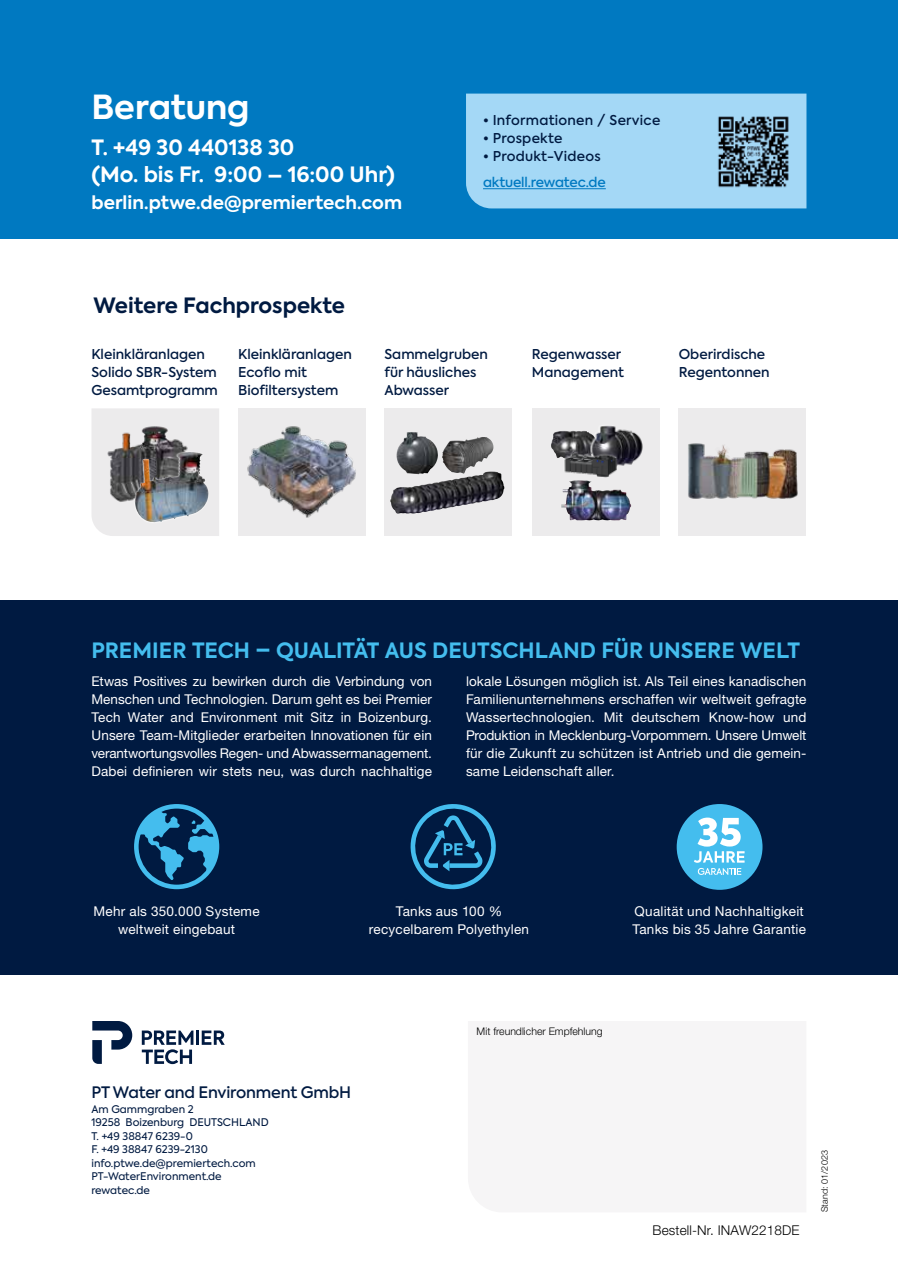
<style>
.page{position:relative;width:898px;height:1272px;background:#fff}
.page>*{position:absolute;margin:0;border:0;box-sizing:border-box;transform-origin:0 0}
.t1{font:700 33px "Axiforma";color:#fff}
.t2{font:700 21px "Axiforma";color:#44bdee}
.t3{font:700 21px/27px "Axiforma";color:#fff}
.t4{font:700 21px "Axiforma";color:#001a41}
.t5{font:700 18px "Axiforma";color:#fff}
.t6{font:500 15.75px "Axiforma";letter-spacing:-.01em;color:#001a41}
.t7{font:13.5px/18px "Helvetica Neue LT Std";letter-spacing:.015em;color:#fff;text-align:center}
.t8{font:500 13.5px/18px "Axiforma";color:#001a41}
.t9{font:500 13.5px "Axiforma";letter-spacing:.02em;color:#001a41}
.t10{font:300 13.5px "Helvetica Neue LT Std";letter-spacing:.01em;color:#000}
.t11{font:500 13.5px "Axiforma";letter-spacing:-.01em;color:#0079c1}
.t12{font:10.5px/13.5px "Axiforma";color:#001a41}
.t13{font:300 10.5px "Helvetica Neue LT Std";color:#000}
.t14{font:300 9px "Helvetica Neue LT Std";letter-spacing:.01em;color:#000}
</style>
<div class="page">
<div style="left:238px;top:408px;width:128px;height:128px;background:#ecebec"></div>
<hr style="left:196px;top:1030px;width:3px;height:14px;background:#001a41">
<svg style="left:202px;top:1030px;width:23px;height:14px"></svg>
<svg style="left:92px;top:1021px;width:40px;height:42px"></svg>
<svg style="left:142px;top:1030px;width:51px;height:34px"></svg>
<div style="left:0;top:0;width:897px;height:238px;background:#0079c1"></div>
<div style="left:466px;top:94px;width:340px;height:114px;background:#a4d8f6"></div>
<hr style="left:483px;top:188px;width:122px;height:1px;background:#0079c1">
<img style="left:710px;top:108px;width:85px;height:85px">
<svg style="left:384px;top:408px;width:128px;height:128px;background:#d4d3d4"></svg>
<div style="left:531px;top:408px;width:128px;height:128px;background:#ecebec"></div>
<div style="left:678px;top:408px;width:127px;height:128px;background:#ecebec"></div>
<div style="left:91px;top:408px;width:128px;height:128px;background:#ecebec"></div>
<img style="left:688px;top:443px;width:110px;height:56px">
<img style="left:247px;top:426px;width:109px;height:92px">
<img style="left:390px;top:471px;width:100px;height:43px">
<img style="left:449px;top:437px;width:33px;height:5px">
<img style="left:396px;top:432px;width:42px;height:42px">
<div style="left:0;top:600px;width:897px;height:374px;background:#001a41"></div>
<svg style="left:134px;top:804px;width:85px;height:85px"></svg>
<svg style="left:410px;top:804px;width:85px;height:85px"></svg>
<div style="left:676px;top:804px;width:86px;height:85px;background:#44bdee;border-radius:50%"></div>
<svg style="left:694px;top:817px;width:50px;height:58px"></svg>
<img style="left:551px;top:430px;width:38px;height:28px">
<svg style="left:589px;top:433px;width:2px;height:19px"></svg>
<img style="left:591px;top:426px;width:51px;height:40px">
<img style="left:560px;top:452px;width:60px;height:26px">
<img style="left:561px;top:480px;width:70px;height:40px">
<img style="left:106px;top:425px;width:86px;height:80px">
<svg style="left:133px;top:450px;width:77px;height:73px"></svg>
<img style="left:134px;top:452px;width:75px;height:70px">
<h1 class="t1" style="left:91px;top:85px;width:159px">Beratung</h1>
<h2 class="t3" style="left:91px;top:134px;width:305px">T. +49 30 440138 30<br>(Mo. bis Fr. 9:00 – 16:00 Uhr)</h2>
<h3 class="t5" style="left:91px;top:190px;width:312px">berlin.ptwe.de@premiertech.com</h3>
<p class="t9" style="left:483px;top:111px;width:179px">• Informationen / Service</p>
<p class="t9" style="left:483px;top:129px;width:81px">• Prospekte</p>
<p class="t9" style="left:483px;top:147px;width:119px">• Produkt-Videos</p>
<p class="t11" style="left:483px;top:174px;width:124px">aktuell.rewatec.de</p>
<h2 class="t4" style="left:94px;top:291px;width:253px">Weitere Fachprospekte</h2>
<p class="t8" style="left:91px;top:345px;width:128px">Kleinkläranlagen<br>Solido SBR-System<br>Gesamtprogramm</p>
<p class="t8" style="left:238px;top:345px;width:115px">Kleinkläranlagen<br>Ecoflo mit<br>Biofiltersystem</p>
<p class="t8" style="left:384px;top:345px;width:105px">Sammelgruben für häusliches<br>Abwasser</p>
<p class="t8" style="left:532px;top:345px;width:94px">Regenwasser<br>Management</p>
<p class="t8" style="left:678px;top:345px;width:92px">Oberirdische<br>Regentonnen</p>
<h2 class="t2" style="left:91px;top:636px;width:710px">PREMIER TECH – QUALITÄT AUS DEUTSCHLAND FÜR UNSERE WELT</h2>
<p class="t7" style="left:91px;top:672px;width:342px;text-align:justify">Etwas Positives zu bewirken durch die Verbindung von Menschen und Technologien. Darum geht es bei Premier Tech Water and Environment mit Sitz in Boizenburg.<br>Unsere Team-Mitglieder erarbeiten Innovationen für ein verantwortungsvolles Regen- und Abwassermanagement.<br>Dabei definieren wir stets neu, was durch nachhaltige</p>
<p class="t7" style="left:466px;top:672px;width:342px;text-align:justify">lokale Lösungen möglich ist. Als Teil eines kanadischen Familienunternehmens erschaffen wir weltweit gefragte Wassertechnologien. Mit deutschem Know-how und Produktion in Mecklenburg-Vorpommern. Unsere Umwelt für die Zukunft zu schützen ist Antrieb und die gemein&shy;same Leidenschaft aller.</p>
<p class="t7" style="left:89px;top:901px;width:167px">Mehr als 350.000 Systeme weltweit eingebaut</p>
<p class="t7" style="left:362px;top:901px;width:162px">Tanks aus 10 % recycelbarem Polyethylen</p>
<p class="t7" style="left:625px;top:901px;width:175px;text-align:left">Qualität und Nach altigkeit<br>Tanks bis 35 Jahre Garantie</p>
<p class="t7" style="left:94px;top:901px;width:167px">Mehr als 350.000 Systeme weltweit eingebaut</p>
<p class="t7" style="left:369px;top:901px;width:162px">Tanks aus 100 % recycelbarem Polyethylen</p>
<p class="t7" style="left:632px;top:901px;width:175px;text-align:left">Qualität und Nachhaltigkeit<br>Tanks bis 35 Jahre Garantie</p>
<p class="t6" style="left:91px;top:1081px;width:261px">PT Water and Environment GmbH</p>
<p class="t12" style="left:91px;top:1102px;width:178px">Am Gammgraben 2<br>19258 Boizenburg DEUTSCHLAND<br>T. +49 38847 6239-0<br>F. +49 38847 6239-2130 info.ptwe.de@premiertech.com<br>PT-WaterEnvironment.de rewatec.de</p>
<p class="t13" style="left:476px;top:1024px;width:127px">Mit freundlicher Empfehlung</p>
<p class="t10" style="left:652px;top:1221px;width:148px">Bestell-Nr. INAW2218DE</p>
<p class="t14" style="left:818px;top:1212px;width:64px;rotate:-90deg">Stand: 01/2023</p>
</div>
